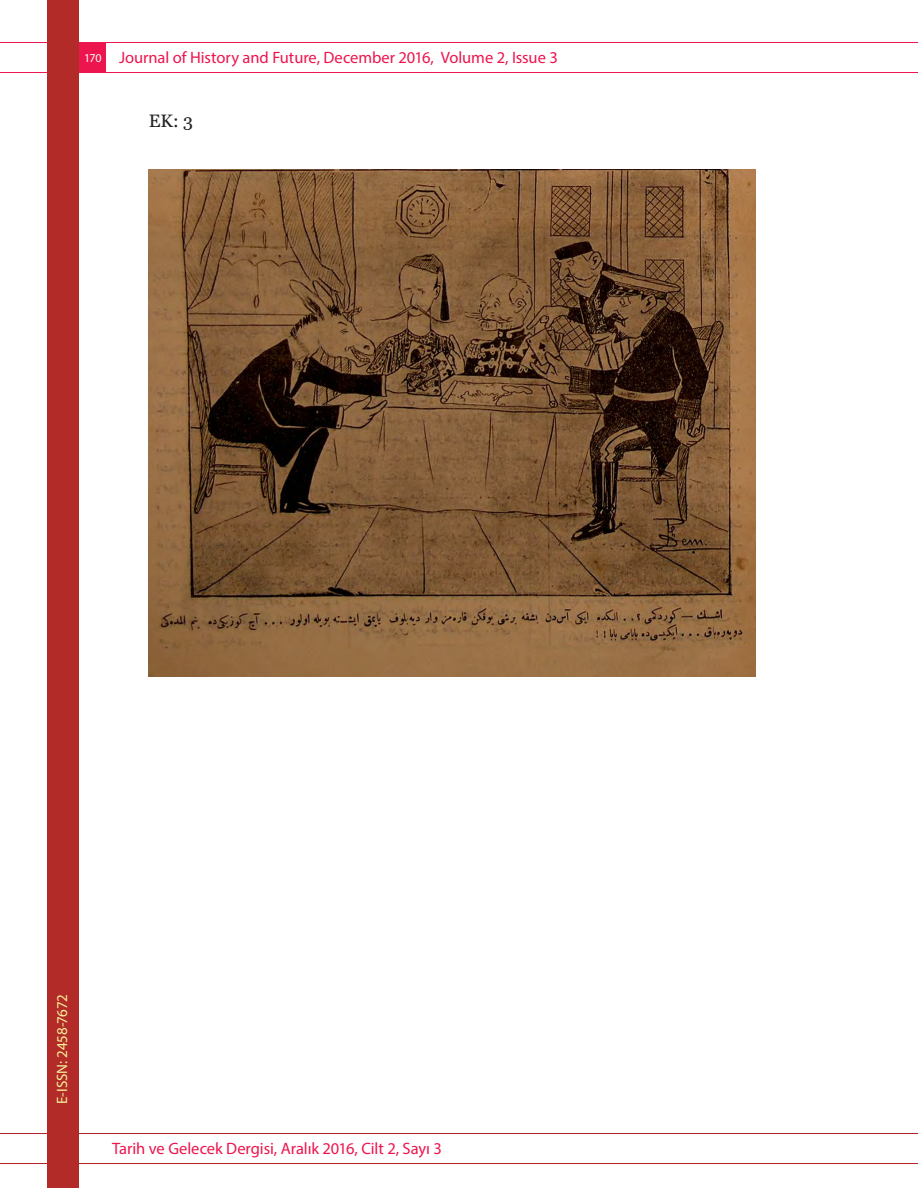
<style>
.page{position:relative;width:918px;height:1188px;background:#fff}
.page>*{position:absolute;margin:0;border:0;box-sizing:border-box;transform-origin:0 0}
.Body_text_normal{font:18px "Georgia";color:#231f20}
.t1{font:16.5px "Myriad Pro";letter-spacing:-.005em;color:#ed154d}
.t2{font:15px "Myriad Pro";letter-spacing:-.015em;color:#f6f299}
.t3{font:12px "Myriad Pro";color:#fff}
</style>
<div class="page">
<hr style="left:0;top:42px;width:918px;height:1px;background:#ed154d">
<hr style="left:0;top:72px;width:918px;height:1px;background:#ed154d">
<hr style="left:0;top:1133px;width:918px;height:1px;background:#b12227">
<hr style="left:0;top:1163px;width:918px;height:1px;background:#b12227">
<div style="left:78px;top:43px;width:28px;height:29px;background:#ed154d"></div>
<div style="left:47px;top:0;width:31px;height:1188px;background:#b22b29"></div>
<img style="left:149px;top:169px;width:607px;height:507px">
<p class="t3" style="left:84px;top:51px;width:19px">170</p>
<p class="t1" style="left:119px;top:48px;width:440px">Journal of History and Future, December 2016, Volume 2, Issue 3</p>
<p class="Body_text_normal" style="left:149px;top:110px;width:46px">EK: 3</p>
<p class="t2" style="left:53px;top:1104px;width:112px;rotate:-90deg">E-ISSN: 2458-7672</p>
<p class="t1" style="left:112px;top:1139px;width:331px">Tarih ve Gelecek Dergisi, Aralık 2016, Cilt 2, Sayı 3</p>
</div>
